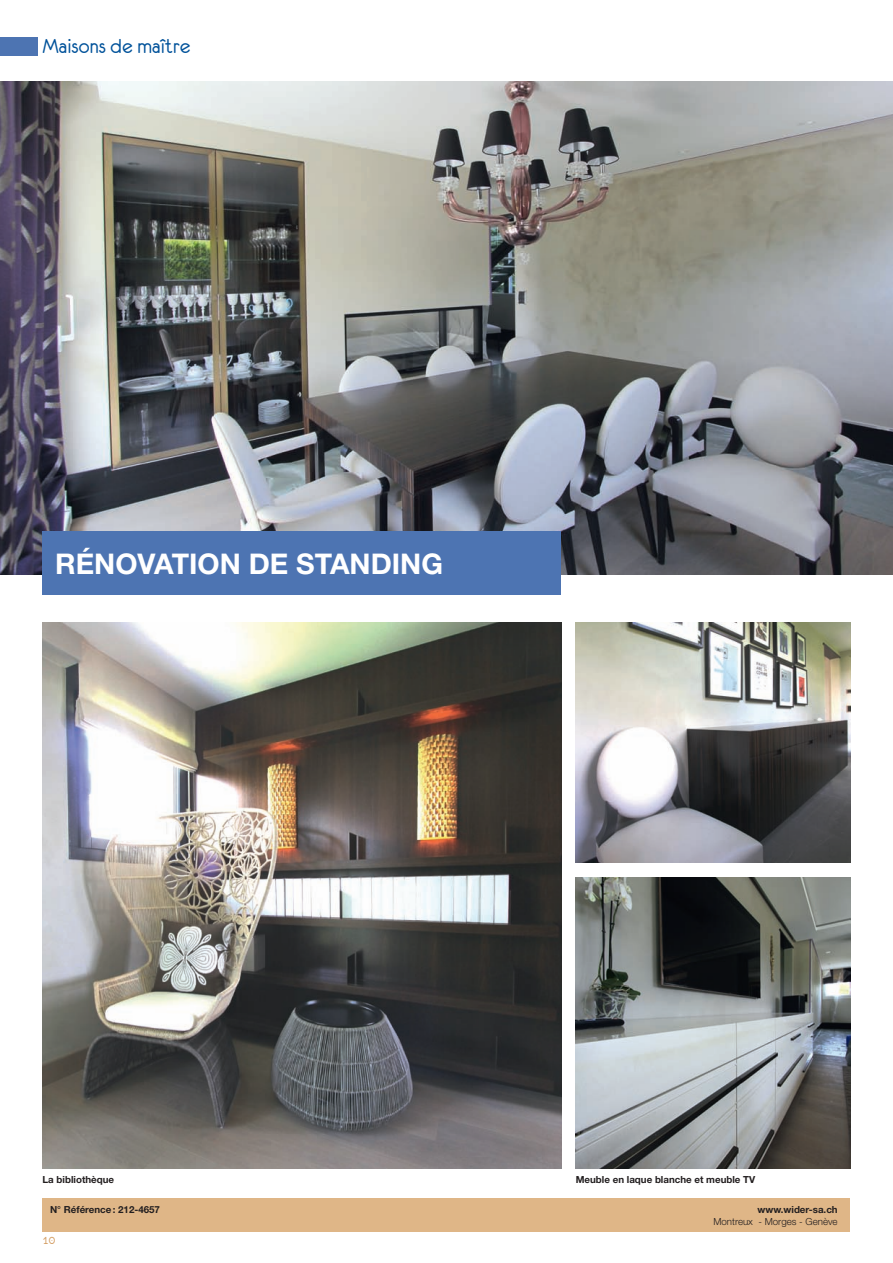
<style>
.page{position:relative;width:893px;height:1263px;background:#fff}
.page>*{position:absolute;margin:0;border:0;box-sizing:border-box;transform-origin:0 0}
.t1{font:700 28.5px "Helvetica Neue LT Std";color:#fff}
.t2{font:22.5px "Eurofurenceregular";color:#01529a}
.t3{font:13.5px "Eurofurenceregular";color:#d39c61}
.t4{font:700 9.75px "Helvetica Neue LT Std";color:#231f20}
.t5{font:300 9.75px "Helvetica Neue LT Std";color:#231f20}
</style>
<div class="page">
<div style="left:43px;top:1199px;width:807px;height:33px;background:#dfb687"></div>
<div style="left:0;top:38px;width:37px;height:18px;background:#4d74b2"></div>
<img style="left:0;top:82px;width:893px;height:492px">
<img style="left:43px;top:623px;width:518px;height:545px">
<img style="left:576px;top:877px;width:274px;height:291px">
<div style="left:43px;top:531px;width:518px;height:64px;background:#4d74b2"></div>
<img style="left:576px;top:623px;width:274px;height:239px">
<h2 class="t2" style="left:43px;top:35px;width:149px">Maisons de maître</h2>
<h1 class="t1" style="left:55px;top:546px;width:58px">Rénovation</h1>
<h1 class="t1" style="left:249px;top:546px;width:67px">de standin</h1>
<h1 class="t1" style="left:421px;top:546px;width:23px">g</h1>
<p class="t4" style="left:43px;top:1174px;width:73px">La bibliothèque</p>
<p class="t4" style="left:576px;top:1174px;width:181px">Meuble en laque blanche et meuble TV</p>
<p class="t4" style="left:50px;top:1204px;width:112px">N° Référence: 212-4657</p>
<h3 class="t3" style="left:43px;top:1233px;width:14px">10</h3>
<p class="t4" style="left:758px;top:1203px;width:82px">www.wider-sa.ch</p>
<p class="t5" style="left:713px;top:1215px;width:126px">Montreux - Morges - Genève</p>
</div>
